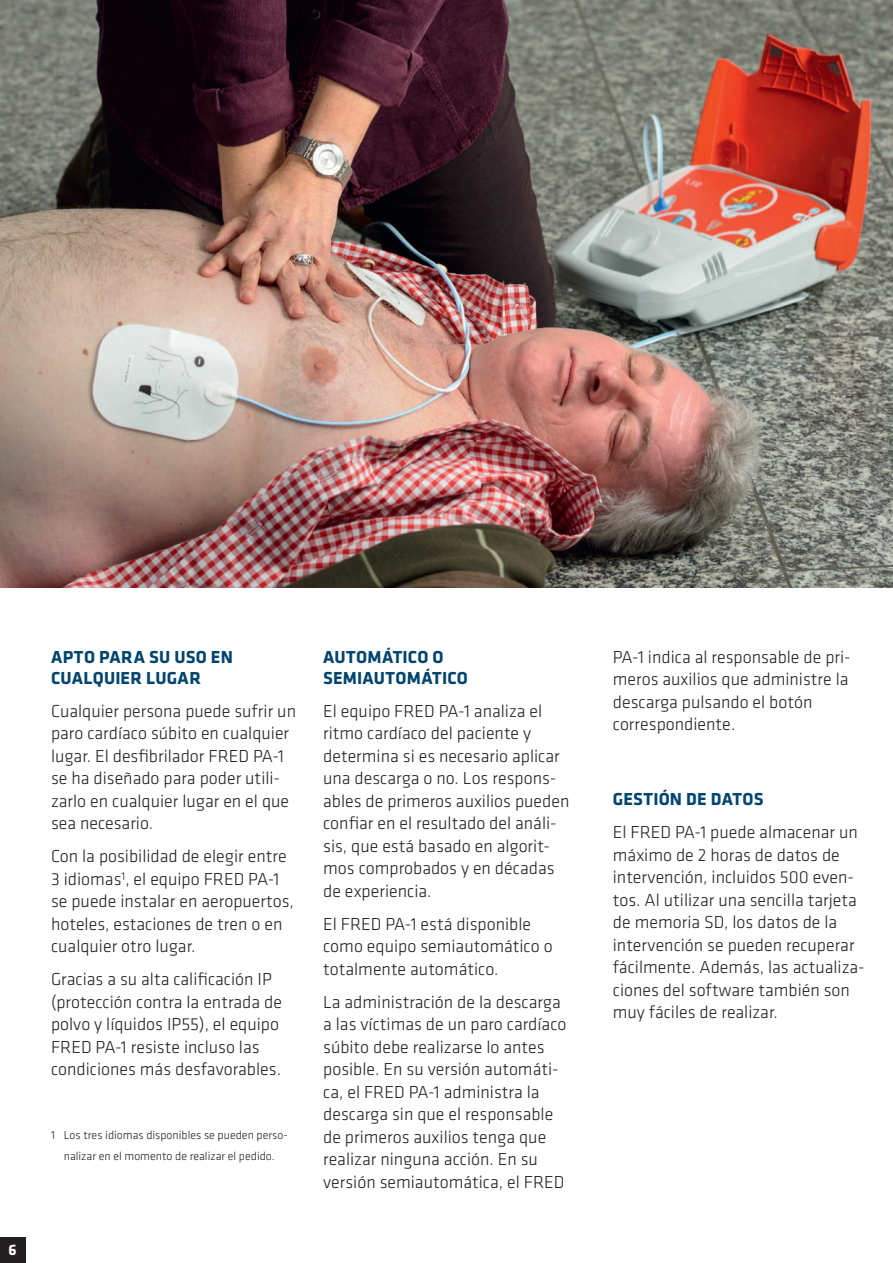
<style>
.page{position:relative;width:893px;height:1263px;background:#fff}
.page>*{position:absolute;margin:0;border:0;box-sizing:border-box;transform-origin:0 0}
.t1{font:300 18px/22.5px "Klavika";color:#231f20}
.t2{font:700 18px/21px "Klavika";letter-spacing:.01em;color:#00446d}
.t3{font:700 15.75px "Klavika";color:#fff}
.t4{font:300 12px/21px "Klavika";color:#231f20;text-align:center}
</style>
<div class="page">
<div style="left:0;top:1237px;width:25px;height:26px;background:#231f20"></div>
<img style="left:0;top:0;width:893px;height:587px">
<p class="t3" style="left:9px;top:1239px;width:10px">6</p>
<p class="t2" style="left:51px;top:645px;width:183px">APTO PARA SU USO EN<br>CUALQUIER LUGAR</p>
<p class="t1" style="left:51px;top:699px;width:246px">Cualquier persona puede sufrir un paro cardíaco súbito en cualquier lugar. El desfibrilador FRED PA-1 se ha diseñado para poder utili&shy;zarlo en cualquier lugar en el que sea necesario.</p>
<p class="t1" style="left:51px;top:845px;width:244px">Con la posibilidad de elegir entre<br>3 idiomas<sup>1</sup>, el equipo FRED PA-1 se puede instalar en aeropuertos, hoteles, estaciones de tren o en cualquier otro lugar.</p>
<p class="t1" style="left:51px;top:968px;width:232px">Gracias a su alta calificación IP (protección contra la entrada de polvo y líquidos IP55), el equipo<br>FRED PA-1 resiste incluso las condiciones más desfavorables.</p>
<p class="t4" style="left:51px;top:1124px;width:238px">1 Los tres idiomas disponibles se pueden perso&shy;nalizar en el momento de realizar el pedido.</p>
<p class="t2" style="left:323px;top:645px;width:146px">AUTOMÁTICO O<br>SEMIAUTOMÁTICO</p>
<p class="t1" style="left:323px;top:699px;width:248px">El equipo FRED PA-1 analiza el ritmo cardíaco del paciente y determina si es necesario aplicar una descarga o no. Los respons&shy;ables de primeros auxilios pueden confiar en el resultado del análi&shy;sis, que está basado en algorit&shy;mos comprobados y en décadas de experiencia.</p>
<p class="t1" style="left:323px;top:912px;width:231px">El FRED PA-1 está disponible como equipo semiautomático o totalmente automático.</p>
<p class="t1" style="left:323px;top:990px;width:245px">La administración de la descarga a las víctimas de un paro cardíaco súbito debe realizarse lo antes posible. En su versión automáti&shy;ca, el FRED PA-1 administra la descarga sin que el responsable de primeros auxilios tenga que realizar ninguna acción. En su versión semiautomática, el FRED</p>
<p class="t1" style="left:613px;top:645px;width:239px">PA-1 indica al responsable de pri&shy;meros auxilios que administre la descarga pulsando el botón correspondiente.</p>
<p class="t2" style="left:613px;top:788px;width:152px">GESTIÓN DE DATOS</p>
<p class="t1" style="left:613px;top:821px;width:253px">El FRED PA-1 puede almacenar un máximo de 2 horas de datos de intervención, incluidos 500 even&shy;tos. Al utilizar una sencilla tarjeta de memoria SD, los datos de la intervención se pueden recuperar fácilmente. Además, las actualiza&shy;ciones del software también son muy fáciles de realizar.</p>
</div>
